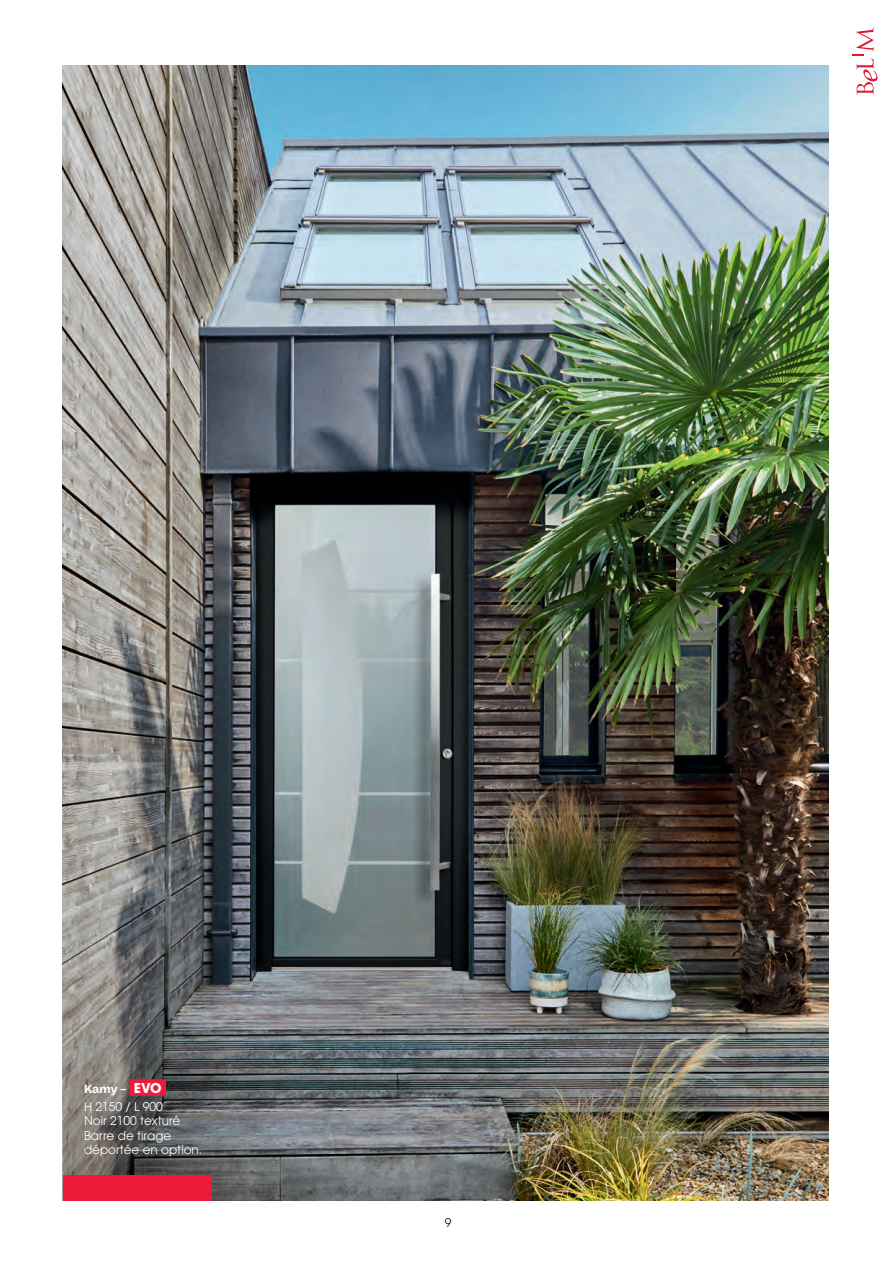
<style>
.page{position:relative;width:896px;height:1266px;background:#fff}
.page>*{position:absolute;margin:0;border:0;box-sizing:border-box;transform-origin:0 0}
.t1{font:12px/14.2px "ITC Avant Garde Pro";color:#fff}
.t2{font:700 12px "Vastago Grotesk";color:#fff}
.t3{font:12px "ITC Avant Garde Pro";color:#231f20}
.s1{font-family:"ITC Avant Garde Pro";font-size:13.5px}
</style>
<div class="page">
<svg style="left:852px;top:27px;width:25px;height:68px"></svg>
<img style="left:63px;top:65px;width:765px;height:1135px">
<svg style="left:63px;top:924px;width:297px;height:276px;background:#6a6c6e"></svg>
<div style="left:130px;top:1079px;width:36px;height:16px;background:#ed1a3a"></div>
<div style="left:63px;top:1175px;width:149px;height:25px;background:#ed1a3a"></div>
<p class="t2" style="left:84px;top:1081px;width:79px">Kamy – <span class="s1">EVO</span></p>
<p class="t1" style="left:84px;top:1099px;width:120px">H 2150 / L 900<br>Noir 2100 texturé<br>Barre de tirage déportée en option.</p>
<p class="t3" style="left:444px;top:1214px;width:8px">9</p>
</div>
